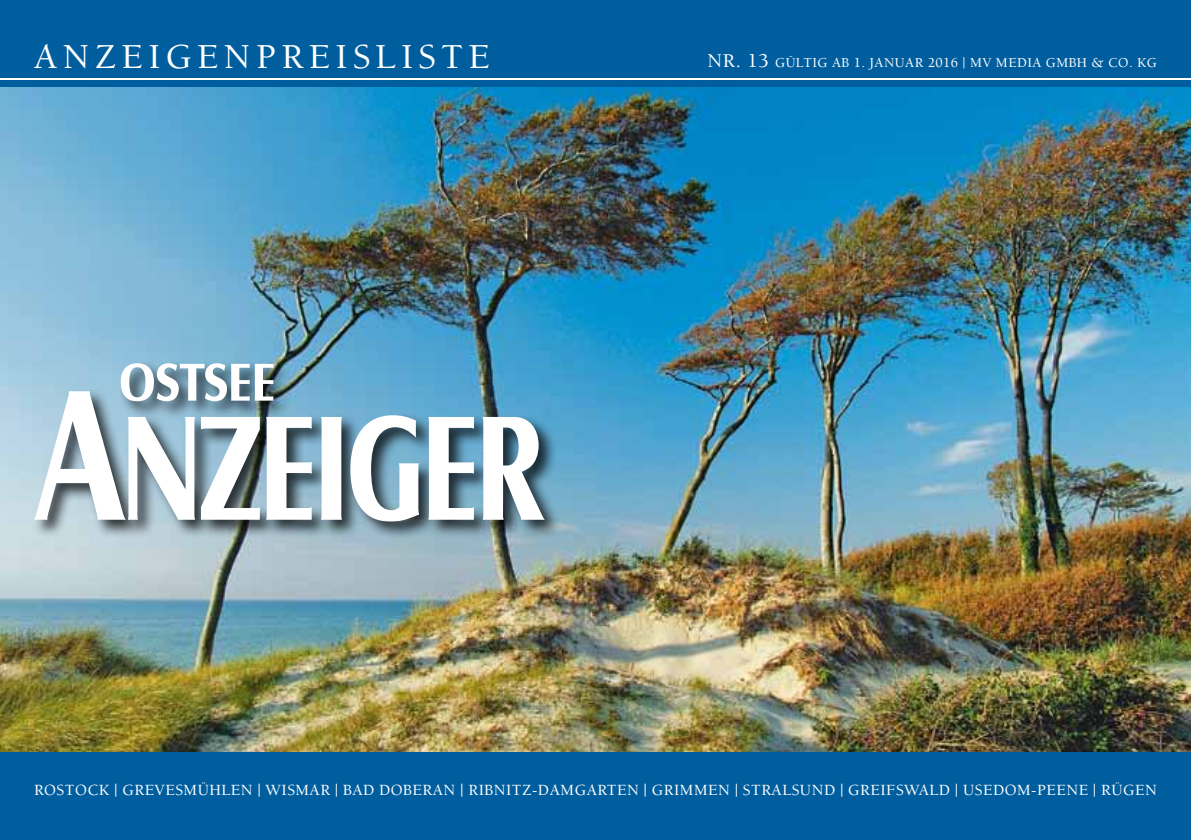
<style>
.page{position:relative;width:1191px;height:840px;background:#fff}
.page>*{position:absolute;margin:0;border:0;box-sizing:border-box;transform-origin:0 0}
.t1{font:500 36px "Berkeley";letter-spacing:.15em;color:#fff}
.t2{font:500 16px "Berkeley";letter-spacing:.03em;color:#fff}
.t3{font:500 14px "Berkeley";letter-spacing:.03em;color:#fff}
.s1{font-size:20px}
</style>
<div class="page">
<div style="left:0;top:0;width:1191px;height:88px;background:#005e9e"></div>
<hr style="left:0;top:78px;width:1191px;height:2px;background:#fff">
<img style="left:0;top:88px;width:1191px;height:663px">
<div style="left:0;top:751px;width:1191px;height:88px;background:#005e9e"></div>
<div style="left:32px;top:361px;width:530px;height:179px;background:#000;opacity:.75"></div>
<svg style="left:34px;top:391px;width:511px;height:130px"></svg>
<svg style="left:121px;top:363px;width:152px;height:38px"></svg>
<h1 class="t1" style="left:34px;top:38px;width:457px">ANZEIGENPREISLISTE</h1>
<p class="t3" style="left:707px;top:56px;width:449px"><span class="s1">NR. 13</span> GÜLTIG AB 1. JANUAR 2016 | MV MEDIA GMBH &amp; CO. KG</p>
<p class="t2" style="left:34px;top:781px;width:517px">ROSTOCK | GREVESMÜHLEN | WISMAR | BAD DOBERAN | RIBNITZ-DAM</p>
<p class="t2" style="left:574px;top:781px;width:584px">GARTEN | GRIMMEN | STRALSUND | GREIFSWALD | USEDOM-PEENE | RÜGEN</p>
</div>
